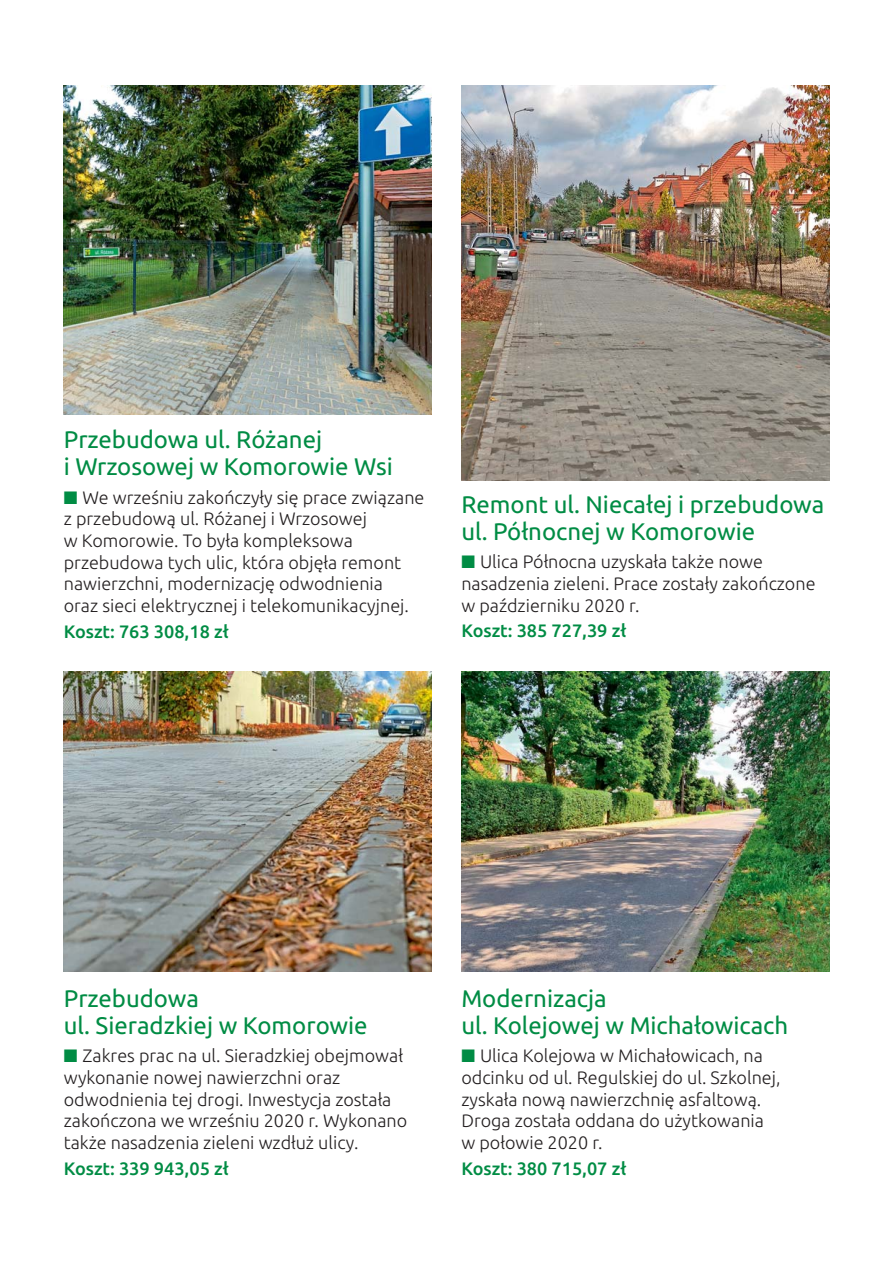
<style>
.page{position:relative;width:893px;height:1263px;background:#fff}
.page>*{position:absolute;margin:0;border:0;box-sizing:border-box;transform-origin:0 0}
.t1{font:24px/27px "Ubuntu";color:#008c44}
.t2{font:300 18px/21.6px "Ubuntu";color:#231f20}
.t3{font:500 18px "Ubuntu";color:#008c44}
.s1{color:#008c44}
</style>
<div class="page">
<img style="left:461px;top:671px;width:368px;height:300px">
<img style="left:64px;top:85px;width:368px;height:329px">
<img style="left:64px;top:672px;width:368px;height:299px">
<img style="left:461px;top:85px;width:368px;height:395px">
<h1 class="t1" style="left:64px;top:428px;width:331px">Przebudowa ul. Różanej<br>i Wrzosowej w Komorowie Wsi</h1>
<p class="t2" style="left:64px;top:487px;width:362px"><span class="s1">■</span> We wrześniu zakończyły się prace związane z przebudową ul. Różanej i Wrzosowej<br>w Komorowie. To była kompleksowa przebudowa tych ulic, która objęła remont nawierzchni, modernizację odwodnienia<br>oraz sieci elektrycznej i telekomunikacyjnej.</p>
<p class="t3" style="left:64px;top:624px;width:166px">Koszt: 763 308,18 zł</p>
<h1 class="t1" style="left:461px;top:492px;width:364px">Remont ul. Niecałej i przebudowa ul. Północnej w Komorowie</h1>
<p class="t2" style="left:461px;top:552px;width:356px"><span class="s1">■</span> Ulica Północna uzyskała także nowe nasadzenia zieleni. Prace zostały zakończone w październiku 2020 r.</p>
<p class="t3" style="left:461px;top:623px;width:166px">Koszt: 385 727,39 zł</p>
<h1 class="t1" style="left:64px;top:986px;width:305px">Przebudowa<br>ul. Sieradzkiej w Komorowie</h1>
<p class="t2" style="left:64px;top:1046px;width:345px"><span class="s1">■</span> Zakres prac na ul. Sieradzkiej obejmował wykonanie nowej nawierzchni oraz odwodnienia tej drogi. Inwestycja została zakończona we wrześniu 2020 r. Wykonano także nasadzenia zieleni wzdłuż ulicy.</p>
<p class="t3" style="left:64px;top:1161px;width:166px">Koszt: 339 943,05 zł</p>
<h1 class="t1" style="left:461px;top:986px;width:328px">Modernizacja<br>ul. Kolejowej w Michałowicach</h1>
<p class="t2" style="left:461px;top:1046px;width:321px"><span class="s1">■</span> Ulica Kolejowa w Michałowicach, na odcinku od ul. Regulskiej do ul. Szkolnej, zyskała nową nawierzchnię asfaltową.<br>Droga została oddana do użytkowania w połowie 2020 r.</p>
<p class="t3" style="left:461px;top:1161px;width:166px">Koszt: 380 715,07 zł</p>
</div>
